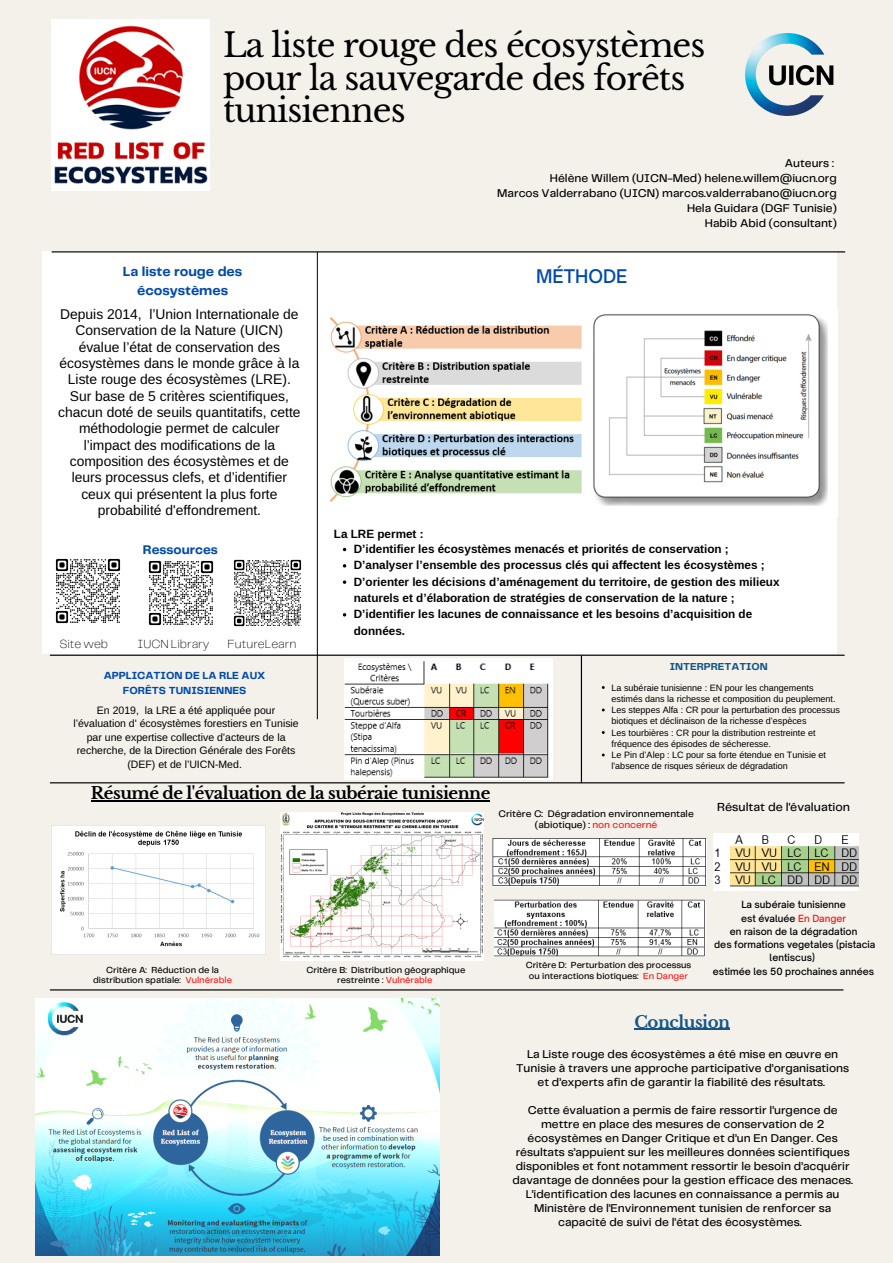
<style>
.page{position:relative;width:893px;height:1263px;background:#f4f1eb}
.page>*{position:absolute;margin:0;border:0;box-sizing:border-box;transform-origin:0 0}
.t1{font:32.92px/32.4px "Libre Baskerville";letter-spacing:-.03em;color:#000}
.t2{font:500 18px "Open Sauce One";color:#004aad}
.t3{font:700 16.58px "Libre Baskerville";letter-spacing:-.03em;color:#000}
.t4{font:700 16.58px "Libre Baskerville";letter-spacing:-.03em;color:#145688}
.t5{font:13.88px/16.4px "Libra Sans";color:#000;text-align:center}
.t6{font:700 13.8px/19.1px "Telegraf";color:#004aad;text-align:center}
.t7{font:700 13.05px "Telegraf";color:#004aad}
.t8{font:200 12.23px "Telegraf";color:#000}
.t9{font:500 12.15px "Telegraf";color:#000}
.t10{font:500 11.7px/14px "Telegraf";color:#000;text-align:center}
.t11{font:700 11.7px/16.4px "Libra Sans";color:#000}
.t12{font:700 10.65px/14.6px "Telegraf";color:#004aad;text-align:center}
.t13{font:10.5px/13.5px "Libra Sans";color:#000;text-align:center}
.t14{font:700 10.5px "Telegraf";color:#145688}
.t15{font:500 9.9px/11.2px "Telegraf";color:#000;text-align:center}
.t16{font:500 9.52px/13.3px "Open Sauce One";color:#000;text-align:center}
.t17{font:500 9.15px/10.7px "Telegraf";color:#000;text-align:center}
.t18{font:9px/11.2px "Libra Sans";color:#000}
.s1{color:#ff1616}
</style>
<div class="page">
<div style="left:42px;top:251px;width:794px;height:403px;background:#fff"></div>
<img style="left:36px;top:999px;width:403px;height:256px">
<hr style="left:52px;top:252px;width:793px;height:1px;background:#000">
<hr style="left:317px;top:252px;width:1px;height:467px;background:#000">
<hr style="left:50px;top:655px;width:794px;height:1px;background:#000">
<hr style="left:50px;top:782px;width:794px;height:1px;background:#000">
<hr style="left:50px;top:989px;width:793px;height:1px;background:#000">
<hr style="left:581px;top:656px;width:1px;height:127px;background:#000">
<img style="left:52px;top:825px;width:214px;height:129px">
<img style="left:281px;top:812px;width:202px;height:148px">
<img style="left:492px;top:838px;width:214px;height:48px">
<img style="left:494px;top:899px;width:211px;height:58px">
<img style="left:713px;top:834px;width:145px;height:56px">
<img style="left:52px;top:19px;width:157px;height:172px">
<img style="left:55px;top:558px;width:66px;height:66px">
<img style="left:148px;top:560px;width:66px;height:66px">
<img style="left:234px;top:559px;width:67px;height:68px">
<img style="left:329px;top:310px;width:508px;height:207px">
<img style="left:344px;top:658px;width:209px;height:122px">
<img style="left:746px;top:33px;width:88px;height:83px">
<hr style="left:634px;top:1029px;width:95px;height:1px;background:#145688">
<svg style="left:343px;top:580px;width:3px;height:4px"></svg>
<hr style="left:91px;top:800px;width:399px;height:2px;background:#000">
<p class="t1" style="left:223px;top:30px;width:484px">La liste rouge des écosystèmes</p>
<p class="t1" style="left:223px;top:62px;width:464px">pour la sauvegarde des forêts tunisiennes</p>
<p class="t6" style="left:123px;top:262px;width:121px">La liste rouge des écosystèmes</p>
<p class="t5" style="left:58px;top:306px;width:244px">Depuis 2014, l’Union Internationale de Conservation de la Nature (UICN) évalue l’état de conservation des écosystèmes dans le monde grâce à la Liste rouge des écosystèmes (LRE).<br>Sur base de 5 critères scientifiques, chacun doté de seuils quantitatifs, cette méthodologie permet de calculer l’impact des modifications de la composition des écosystèmes et de leurs processus clefs, et d’identifier ceux qui présentent la plus forte probabilité d'effondrement.</p>
<p class="t7" style="left:143px;top:544px;width:76px">Ressources</p>
<p class="t8" style="left:59px;top:639px;width:50px">Site web</p>
<p class="t8" style="left:137px;top:639px;width:74px">IUCN Library</p>
<p class="t8" style="left:227px;top:639px;width:70px">FutureLearn</p>
<p class="t12" style="left:104px;top:669px;width:163px">APPLICATION DE LA RLE AUX<br>FORÊTS TUNISIENNES</p>
<p class="t13" style="left:73px;top:703px;width:227px">En 2019, la LRE a été appliquée pour l’évaluation d' écosystèmes forestiers en Tunisie par une expertise collective d’acteurs de la recherche, de la Direction Générale des Forêts (DEF) et de l’UICN-Med.</p>
<p class="t10" style="left:785px;top:157px;width:51px">Auteurs :</p>
<p class="t10" style="left:550px;top:172px;width:288px">Hélène Willem (UICN-Med) helene.willem@iucn.org</p>
<p class="t10" style="left:497px;top:187px;width:341px">Marcos Valderrabano (UICN) marcos.valderrabano@iucn.org</p>
<p class="t10" style="left:687px;top:202px;width:151px">Hela Guidara (DGF Tunisie)</p>
<p class="t10" style="left:705px;top:217px;width:133px">Habib Abid (consultant)</p>
<p class="t11" style="left:334px;top:525px;width:91px">La LRE permet :</p>
<p class="t2" style="left:536px;top:265px;width:93px">MÉTHODE</p>
<p class="t11" style="left:354px;top:541px;width:376px">D’identifier les écosystèmes menacés et priorités de conservation ;</p>
<p class="t11" style="left:354px;top:557px;width:412px">D’analyser l’ensemble des processus clés qui affectent les écosystèmes ;</p>
<p class="t11" style="left:354px;top:573px;width:427px">D’orienter les décisions d’aménagement du territoire, de gestion des milieux naturels et d’élaboration de stratégies de conservation de la nature ;</p>
<p class="t11" style="left:354px;top:606px;width:400px">D’identifier les lacunes de connaissance et les besoins d’acquisition de données.</p>
<p class="t14" style="left:670px;top:662px;width:99px">INTERPRETATION</p>
<p class="t18" style="left:611px;top:682px;width:225px">La subéraie tunisienne : EN pour les changements estimés dans la richesse et composition du peuplement.</p>
<p class="t18" style="left:611px;top:704px;width:230px">Les steppes Alfa : CR pour la perturbation des processus biotiques et déclinaison de la richesse d’espèces</p>
<p class="t18" style="left:611px;top:727px;width:205px">Les tourbières : CR pour la distribution restreinte et fréquence des épisodes de sécheresse.</p>
<p class="t18" style="left:611px;top:749px;width:216px">Le Pin d’Alep : LC pour sa forte étendue en Tunisie et l'absence de risques sérieux de dégradation</p>
<p class="t3" style="left:91px;top:783px;width:401px">Résumé de l'évaluation de la subéraie tunisienne</p>
<p class="t15" style="left:498px;top:808px;width:197px">Critère C: Dégradation environnementale (abiotique) : <span class="s1">non concerné</span></p>
<p class="t9" style="left:717px;top:801px;width:134px">Résultat de l'évaluation</p>
<p class="t17" style="left:93px;top:965px;width:140px">Critère A: Réduction de la distribution spatiale: <span class="s1">Vulnérable</span></p>
<p class="t17" style="left:306px;top:965px;width:160px">Critère B: Distribution géographique restreinte : <span class="s1">Vulnérable</span></p>
<p class="t17" style="left:526px;top:960px;width:167px">Critère D: Perturbation des processus ou interactions biotiques: <span class="s1">En Danger</span></p>
<p class="t16" style="left:741px;top:898px;width:106px">La subéraie tunisienne</p>
<p class="t16" style="left:741px;top:911px;width:107px">est évaluée <span class="s1">En Danger</span></p>
<p class="t16" style="left:730px;top:924px;width:129px">en raison de la dégradation</p>
<p class="t16" style="left:714px;top:938px;width:163px">des formations vegetales (pistacia lentiscus)</p>
<p class="t16" style="left:713px;top:964px;width:163px">estimée les 50 prochaines années</p>
<p class="t4" style="left:634px;top:1011px;width:97px">Conclusion</p>
<p class="t10" style="left:516px;top:1048px;width:334px">La Liste rouge des écosystèmes a été mise en œuvre en<br>Tunisie à travers une approche participative d’organisations et d’experts afin de garantir la fiabilité des résultats.</p>
<p class="t10" style="left:512px;top:1104px;width:342px">Cette évaluation a permis de faire ressortir l’urgence de mettre en place des mesures de conservation de 2 écosystèmes en Danger Critique et d’un En Danger. Ces résultats s’appuient sur les meilleures données scientifiques disponibles et font notamment ressortir le besoin d’acquérir davantage de données pour la gestion efficace des menaces.<br>L’identification des lacunes en connaissance a permis au Ministère de l’Environnement tunisien de renforcer sa capacité de suivi de l’état des écosystèmes.</p>
</div>
